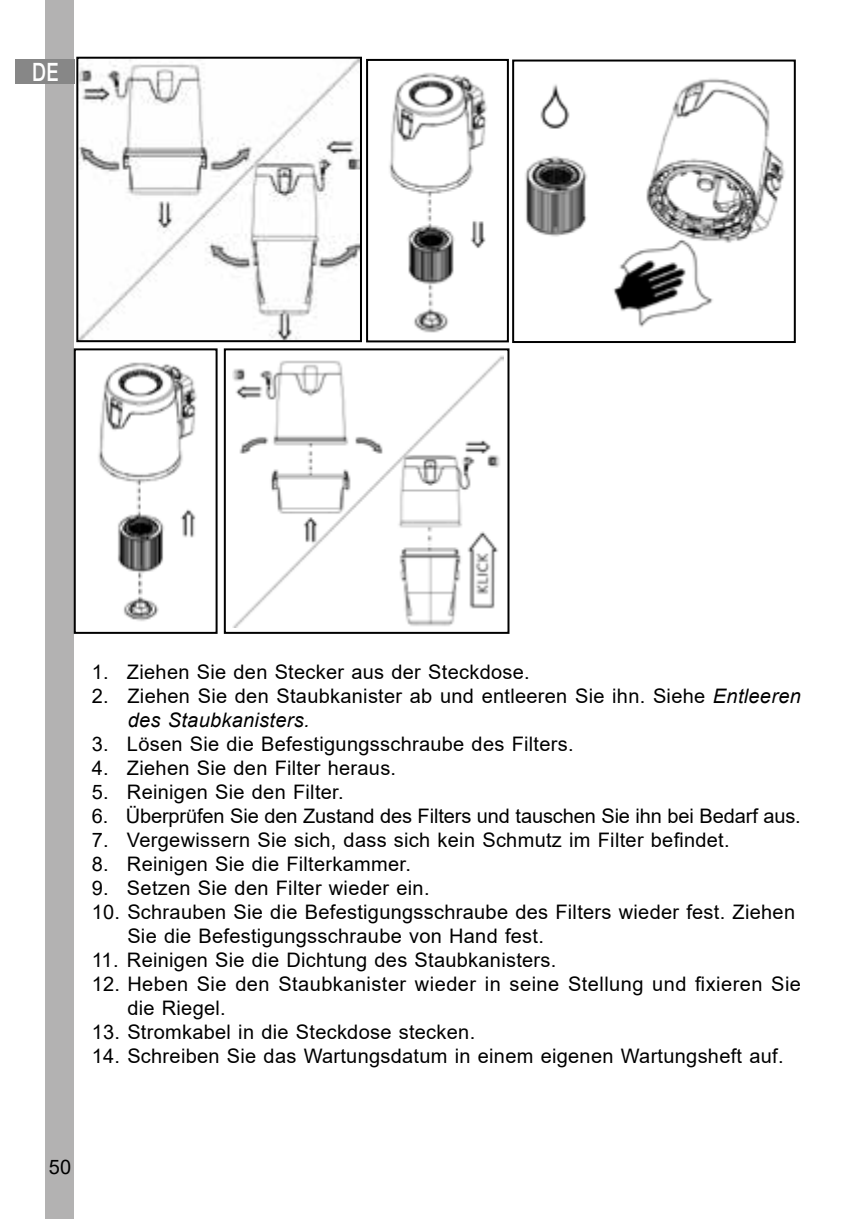
<style>
.page{position:relative;width:868px;height:1219px;background:#fff}
.page>*{position:absolute;margin:0;border:0;box-sizing:border-box;transform-origin:0 0}
.t1{font:500 25.4px "Helvetica Neue LT Std";color:#fff;scale:.75 1}
.t2{font:20px/24px "Arial";letter-spacing:.015em;color:#000}
.t3{font:20px "Arial";letter-spacing:-.005em;color:#000}
.s1{font-style:italic}
</style>
<div class="page">
<div style="left:45px;top:0;width:29px;height:1219px;background:#b3b2b2"></div>
<img style="left:79px;top:60px;width:280px;height:279px">
<div style="left:76px;top:57px;width:286px;height:285px;border:2px solid #000"></div>
<div style="left:224px;top:348px;width:285px;height:286px;border:2px solid #000"></div>
<img style="left:389px;top:72px;width:98px;height:261px">
<div style="left:366px;top:59px;width:143px;height:283px;border:2px solid #000"></div>
<img style="left:525px;top:78px;width:260px;height:249px">
<div style="left:512px;top:60px;width:283px;height:283px;border:2px solid #000"></div>
<img style="left:98px;top:362px;width:99px;height:259px">
<div style="left:74px;top:348px;width:143px;height:286px;border:2px solid #000"></div>
<img style="left:232px;top:356px;width:272px;height:271px">
<div style="left:15px;top:60px;width:60px;height:24px;background:#878787"></div>
<p class="t1" style="left:32px;top:57px;width:37px">DE</p>
<p class="t2" style="left:92px;top:660px;width:439px">1. Ziehen Sie den Stecker aus der Steckdose.</p>
<p class="t2" style="left:128px;top:684px;width:674px;text-indent:-36px">2. Ziehen Sie den Staubkanister ab und entleeren Sie ihn. Siehe <span class="s1">Entleeren des Staubkanisters.</span></p>
<p class="t2" style="left:92px;top:732px;width:483px">3. Lösen Sie die Befestigungsschraube des Filters.</p>
<p class="t2" style="left:92px;top:756px;width:306px">4. Ziehen Sie den Filter heraus.</p>
<p class="t2" style="left:92px;top:780px;width:253px">5. Reinigen Sie den Filter.</p>
<p class="t3" style="left:92px;top:802px;width:710px">6. Überprüfen Sie den Zustand des Filters und tauschen Sie ihn bei Bedarf aus.</p>
<p class="t2" style="left:92px;top:828px;width:639px">7. Vergewissern Sie sich, dass sich kein Schmutz im Filter befindet.</p>
<p class="t2" style="left:92px;top:852px;width:320px">8. Reinigen Sie die Filterkammer.</p>
<p class="t2" style="left:92px;top:876px;width:339px">9. Setzen Sie den Filter wieder ein.</p>
<p class="t2" style="left:127px;top:900px;width:669px;text-indent:-36px">10. Schrauben Sie die Befestigungsschraube des Filters wieder fest. Ziehen<br>Sie die Befestigungsschraube von Hand fest.</p>
<p class="t2" style="left:92px;top:948px;width:466px">11. Reinigen Sie die Dichtung des Staubkanisters.</p>
<p class="t2" style="left:127px;top:972px;width:675px;text-indent:-36px">12. Heben Sie den Staubkanister wieder in seine Stellung und fixieren Sie die Riegel.</p>
<p class="t2" style="left:92px;top:1020px;width:385px">13. Stromkabel in die Steckdose stecken.</p>
<p class="t2" style="left:92px;top:1044px;width:693px">14. Schreiben Sie das Wartungsdatum in einem eigenen Wartungsheft auf.</p>
<p class="t2" style="left:49px;top:1155px;width:24px">50</p>
</div>
